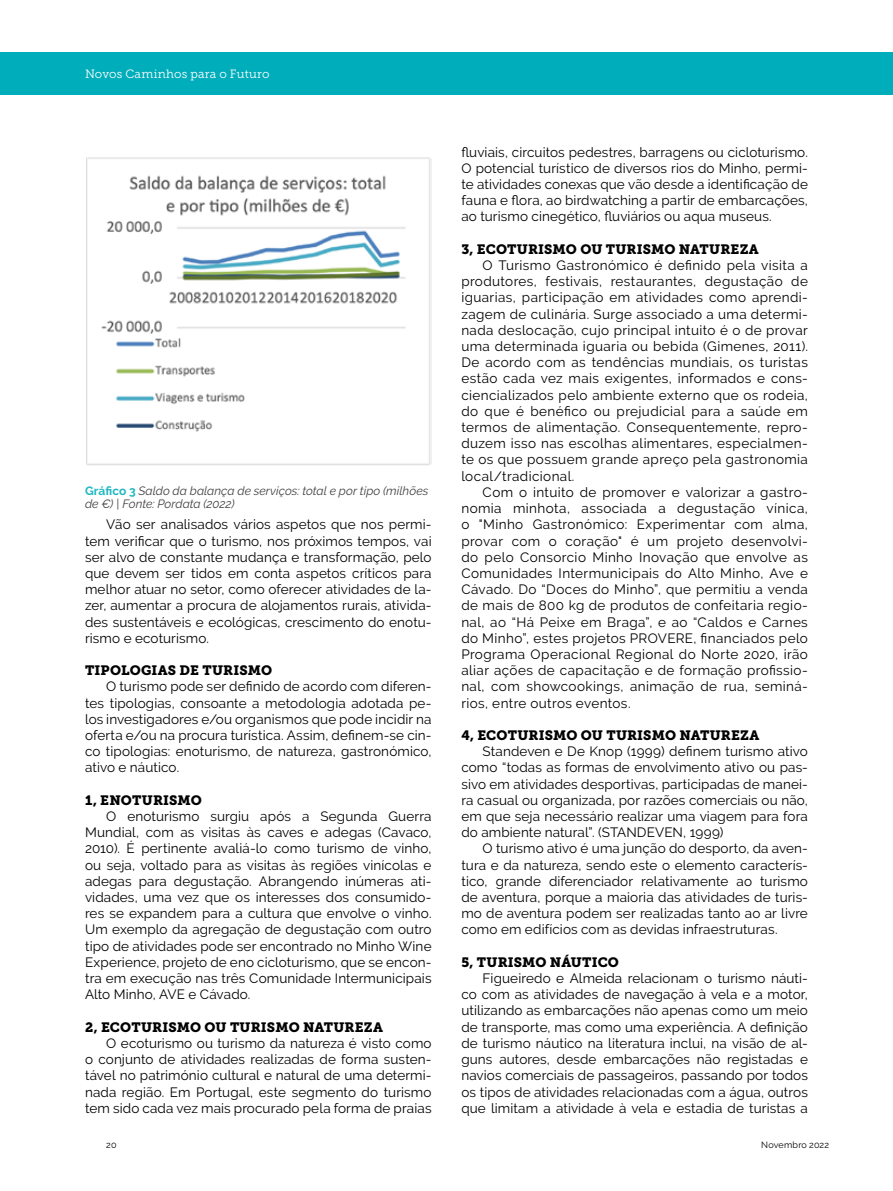
<style>
.page{position:relative;width:893px;height:1191px;background:#fff}
.page>*{position:absolute;margin:0;border:0;box-sizing:border-box;transform-origin:0 0}
.t1{font:13.5px/16.2px "Raleway";letter-spacing:.01em;color:#000;text-align:justify}
.t2{font:13.5px "Museo Slab 900";letter-spacing:.01em;color:#000}
.t3{font:italic 12px/13.5px "Raleway";color:#424241}
.t4{font:12px "Museo Slab 300";letter-spacing:.015em;color:#fff}
.t5{font:9px "Raleway";letter-spacing:.01em;color:#000}
.s1{font-weight:700;font-style:normal;color:#1fb7c2}
</style>
<div class="page">
<div style="left:0;top:52px;width:893px;height:43px;background:#00adba"></div>
<img style="left:86px;top:157px;width:346px;height:308px">
<p class="t4" style="left:85px;top:68px;width:186px">Novos Caminhos para o Futuro</p>
<p class="t3" style="left:85px;top:484px;width:345px"><span class="s1">Gráfico 3</span> Saldo da balança de serviços: total e por tipo (milhões de €) | Fonte: Pordata (2022)</p>
<p class="t1" style="left:85px;top:516px;width:348px;text-indent:21px">Vão ser analisados vários aspetos que nos permi&shy;tem verificar que o turismo, nos próximos tempos, vai ser alvo de constante mudança e transformação, pelo que devem ser tidos em conta aspetos críticos para melhor atuar no setor, como oferecer atividades de la&shy;zer, aumentar a procura de alojamentos rurais, ativida&shy;des sustentáveis e ecológicas, crescimento do enotu&shy;rismo e ecoturismo.</p>
<p class="t2" style="left:85px;top:662px;width:189px">TIPOLOGIAS DE TURISMO</p>
<p class="t1" style="left:85px;top:678px;width:348px;text-indent:21px">O turismo pode ser definido de acordo com diferen&shy;tes tipologias, consoante a metodologia adotada pe&shy;los investigadores e/ou organismos que pode incidir na oferta e/ou na procura turística. Assim, definem-se cin&shy;co tipologias: enoturismo, de natureza, gastronómico, ativo e náutico.</p>
<p class="t2" style="left:85px;top:792px;width:118px">1, ENOTURISMO</p>
<p class="t1" style="left:85px;top:808px;width:348px;text-indent:21px">O enoturismo surgiu após a Segunda Guerra Mundial, com as visitas às caves e adegas (Cavaco, 2010). É pertinente avaliá-lo como turismo de vinho, ou seja, voltado para as visitas às regiões vinícolas e adegas para degustação. Abrangendo inúmeras ati&shy;vidades, uma vez que os interesses dos consumido&shy;res se expandem para a cultura que envolve o vinho.<br>Um exemplo da agregação de degustação com outro tipo de atividades pode ser encontrado no Minho Wine Experience, projeto de eno cicloturismo, que se encon&shy;tra em execução nas três Comunidade Intermunicipais Alto Minho, AVE e Cávado.</p>
<p class="t2" style="left:85px;top:1019px;width:299px">2, ECOTURISMO OU TURISMO NATUREZA</p>
<p class="t1" style="left:85px;top:1035px;width:348px;text-indent:21px">O ecoturismo ou turismo da natureza é visto como o conjunto de atividades realizadas de forma susten&shy;tável no património cultural e natural de uma determi&shy;nada região. Em Portugal, este segmento do turismo tem sido cada vez mais procurado pela forma de praias</p>
<p class="t1" style="left:461px;top:144px;width:348px">fluviais, circuitos pedestres, barragens ou cicloturismo.<br>O potencial turístico de diversos rios do Minho, permi&shy;te atividades conexas que vão desde a identificação de fauna e flora, ao birdwatching a partir de embarcações, ao turismo cinegético, fluviários ou aqua museus.</p>
<p class="t2" style="left:461px;top:241px;width:299px">3, ECOTURISMO OU TURISMO NATUREZA</p>
<p class="t1" style="left:461px;top:257px;width:348px;text-indent:21px">O Turismo Gastronómico é definido pela visita a produtores, festivais, restaurantes, degustação de iguarias, participação em atividades como aprendi&shy;zagem de culinária. Surge associado a uma determi&shy;nada deslocação, cujo principal intuito é o de provar uma determinada iguaria ou bebida (Gimenes, 2011).<br>De acordo com as tendências mundiais, os turistas estão cada vez mais exigentes, informados e cons&shy;ciencializados pelo ambiente externo que os rodeia, do que é benéfico ou prejudicial para a saúde em termos de alimentação. Consequentemente, repro&shy;duzem isso nas escolhas alimentares, especialmen&shy;te os que possuem grande apreço pela gastronomia local/tradicional.</p>
<p class="t1" style="left:461px;top:484px;width:348px;text-indent:21px">Com o intuito de promover e valorizar a gastro&shy;nomia minhota, associada a degustação vínica, o "Minho Gastronómico: Experimentar com alma, provar com o coração" é um projeto desenvolvi&shy;do pelo Consorcio Minho Inovação que envolve as Comunidades Intermunicipais do Alto Minho, Ave e Cávado. Do “Doces do Minho”, que permitiu a venda de mais de 800 kg de produtos de confeitaria regio&shy;nal, ao “Há Peixe em Braga”, e ao “Caldos e Carnes do Minho”, estes projetos PROVERE, financiados pelo Programa Operacional Regional do Norte 2020, irão aliar ações de capacitação e de formação profissio&shy;nal, com showcookings, animação de rua, seminá&shy;rios, entre outros eventos.</p>
<p class="t2" style="left:461px;top:727px;width:299px">4, ECOTURISMO OU TURISMO NATUREZA</p>
<p class="t1" style="left:461px;top:743px;width:348px;text-indent:21px">Standeven e De Knop (1999) definem turismo ativo como “todas as formas de envolvimento ativo ou pas&shy;sivo em atividades desportivas, participadas de manei&shy;ra casual ou organizada, por razões comerciais ou não, em que seja necessário realizar uma viagem para fora do ambiente natural”. (STANDEVEN, 1999)</p>
<p class="t1" style="left:461px;top:840px;width:348px;text-indent:21px">O turismo ativo é uma junção do desporto, da aven&shy;tura e da natureza, sendo este o elemento caracterís&shy;tico, grande diferenciador relativamente ao turismo de aventura, porque a maioria das atividades de turis&shy;mo de aventura podem ser realizadas tanto ao ar livre como em edifícios com as devidas infraestruturas.</p>
<p class="t2" style="left:461px;top:954px;width:159px">5, TURISMO NÁUTICO</p>
<p class="t1" style="left:461px;top:970px;width:348px;text-indent:21px">Figueiredo e Almeida relacionam o turismo náuti&shy;co com as atividades de navegação à vela e a motor, utilizando as embarcações não apenas como um meio de transporte, mas como uma experiência. A definição de turismo náutico na literatura inclui, na visão de al&shy;guns autores, desde embarcações não registadas e navios comerciais de passageiros, passando por todos os tipos de atividades relacionadas com a água, outros que limitam a atividade à vela e estadia de turistas a</p>
<p class="t5" style="left:106px;top:1140px;width:12px">20</p>
<p class="t5" style="left:761px;top:1140px;width:69px">Novembro 2022</p>
</div>
